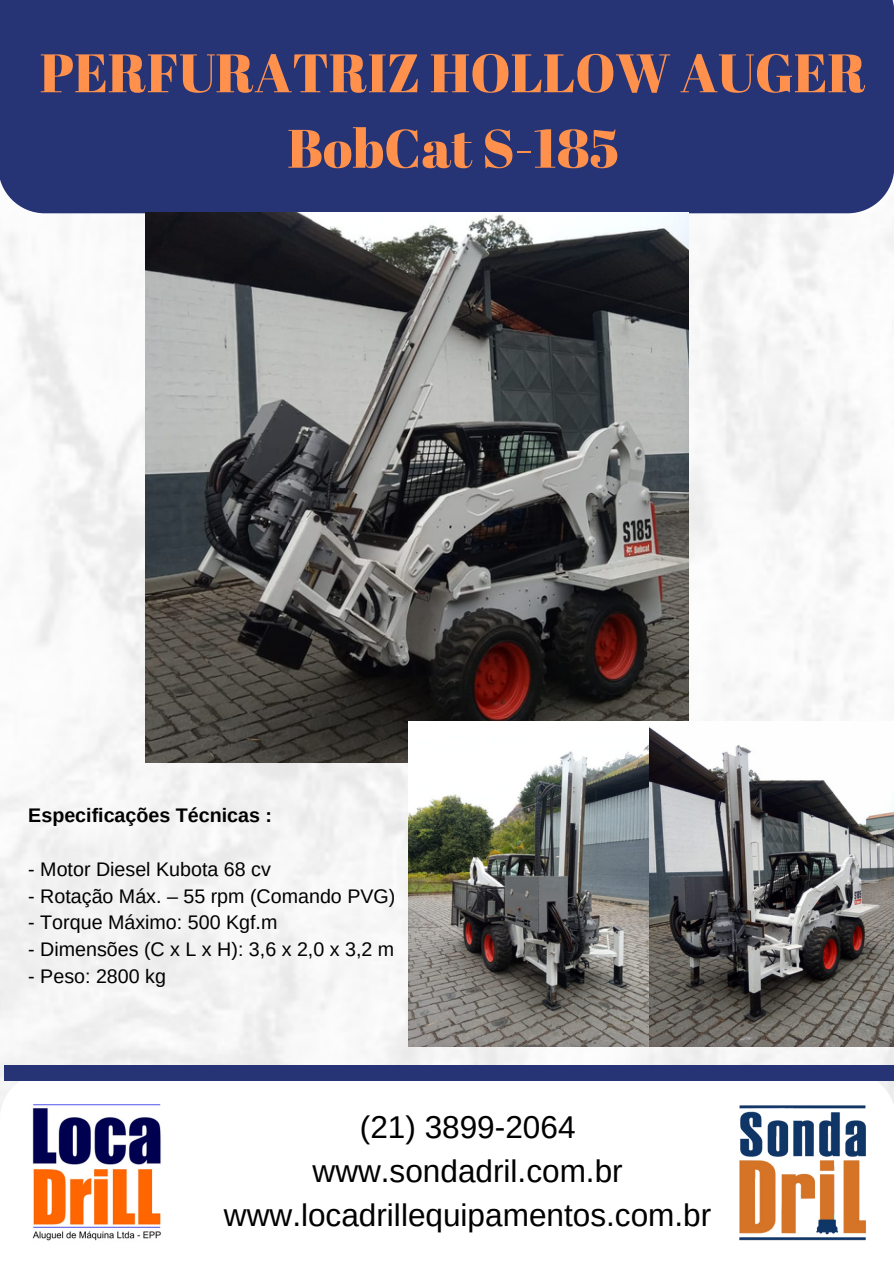
<style>
.page{position:relative;width:894px;height:1264px;background:#fff}
.page>*{position:absolute;margin:0;border:0;box-sizing:border-box;transform-origin:0 0}
.t1{font:54px/75.4px "Abril Fatface";color:#ff914d;text-align:center}
.t2{font:31.5px "Arimo";color:#000}
.t3{font:19.65px "Arimo";color:#000}
.t4{font:700 19.65px "Arimo";color:#000}
</style>
<div class="page">
<img style="left:0;top:213px;width:893px;height:859px">
<div style="left:0;top:0;width:893px;height:213px;background:#263476"></div>
<svg style="left:0;top:1072px;width:893px;height:38px"></svg>
<img style="left:736px;top:1101px;width:132px;height:140px">
<div style="left:4px;top:1064px;width:889px;height:16px;background:#263476"></div>
<img style="left:28px;top:1100px;width:137px;height:141px">
<img style="left:145px;top:213px;width:543px;height:549px">
<img style="left:408px;top:721px;width:241px;height:325px">
<img style="left:649px;top:721px;width:244px;height:325px">
<p class="t1" style="left:40px;top:34px;width:827px">PERFURATRIZ HOLLOW AUGER<br>BobCat S-185</p>
<p class="t4" style="left:28px;top:804px;width:245px">Especificações Técnicas :</p>
<p class="t3" style="left:28px;top:858px;width:244px">- Motor Diesel Kubota 68 cv</p>
<p class="t3" style="left:28px;top:884px;width:368px">- Rotação Máx. – 55 rpm (Comando PVG)</p>
<p class="t3" style="left:28px;top:911px;width:250px">- Torque Máximo: 500 Kgf.m</p>
<p class="t3" style="left:28px;top:938px;width:367px">- Dimensões (C x L x H): 3,6 x 2,0 x 3,2 m</p>
<p class="t3" style="left:28px;top:965px;width:139px">- Peso: 2800 kg</p>
<p class="t2" style="left:360px;top:1109px;width:217px">(21) 3899-2064</p>
<p class="t2" style="left:312px;top:1153px;width:311px">www.sondadril.com.br</p>
<p class="t2" style="left:224px;top:1197px;width:488px">www.locadrillequipamentos.com.br</p>
</div>
